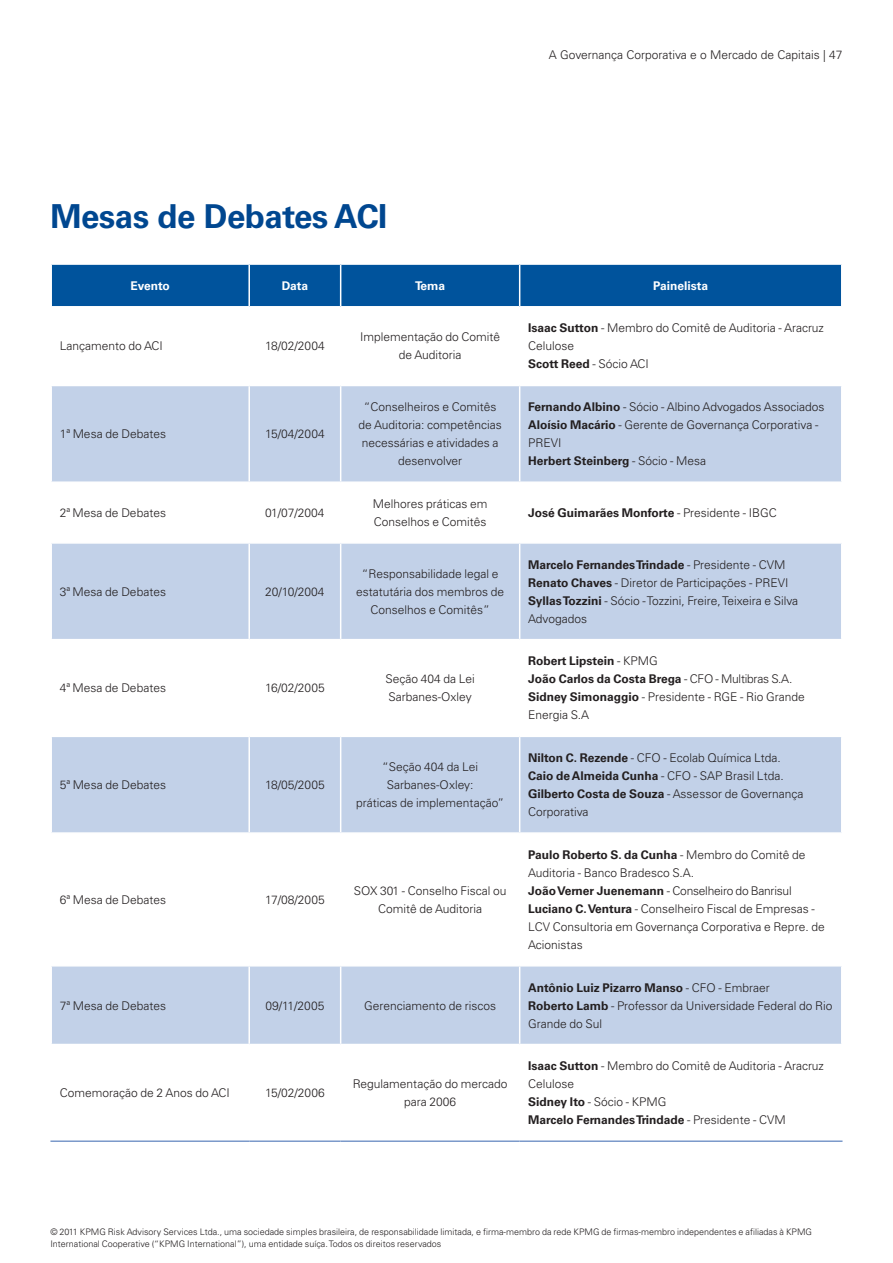
<style>
.page{position:relative;width:893px;height:1263px;background:#fff}
.page>*{position:absolute;margin:0;border:0;box-sizing:border-box;transform-origin:0 0}
.t1{font:700 33px "Univers LT Std";letter-spacing:-.015em;color:#004790}
.t2{font:300 12px/18px "Univers LT Std";color:#231f20}
.t3{font:700 12px "Univers LT Std";color:#231f20}
.t4{font:700 12px "Univers LT Std";color:#fff}
.t5{font:300 9px/12px "Univers LT Std";color:#231f20}
.s1{font-weight:700}
.s2{font-weight:300}
</style>
<div class="page">
<div style="left:52px;top:265px;width:789px;height:41px;background:#00539c"></div>
<svg style="left:52px;top:386px;width:789px;height:658px;fill:#c2d1e8"></svg>
<hr style="left:248px;top:386px;width:2px;height:95px;background:#fff">
<hr style="left:340px;top:386px;width:1px;height:95px;background:#fff">
<hr style="left:519px;top:386px;width:1px;height:95px;background:#fff">
<hr style="left:50px;top:481px;width:199px;height:2px;background:#fff">
<hr style="left:249px;top:481px;width:92px;height:2px;background:#fff">
<hr style="left:248px;top:483px;width:2px;height:59px;background:#fff">
<hr style="left:341px;top:481px;width:179px;height:2px;background:#fff">
<hr style="left:340px;top:483px;width:1px;height:59px;background:#fff">
<hr style="left:520px;top:481px;width:322px;height:2px;background:#fff">
<hr style="left:519px;top:483px;width:1px;height:59px;background:#fff">
<hr style="left:50px;top:542px;width:199px;height:2px;background:#fff">
<hr style="left:249px;top:542px;width:92px;height:2px;background:#fff">
<hr style="left:248px;top:544px;width:2px;height:95px;background:#fff">
<hr style="left:341px;top:542px;width:179px;height:2px;background:#fff">
<hr style="left:340px;top:544px;width:1px;height:95px;background:#fff">
<hr style="left:520px;top:542px;width:322px;height:2px;background:#fff">
<hr style="left:519px;top:544px;width:1px;height:95px;background:#fff">
<hr style="left:50px;top:639px;width:199px;height:1px;background:#fff">
<hr style="left:249px;top:639px;width:92px;height:1px;background:#fff">
<hr style="left:248px;top:640px;width:2px;height:96px;background:#fff">
<hr style="left:341px;top:639px;width:179px;height:1px;background:#fff">
<hr style="left:340px;top:640px;width:1px;height:96px;background:#fff">
<hr style="left:520px;top:639px;width:322px;height:1px;background:#fff">
<hr style="left:519px;top:640px;width:1px;height:96px;background:#fff">
<hr style="left:50px;top:736px;width:199px;height:1px;background:#fff">
<hr style="left:249px;top:736px;width:92px;height:1px;background:#fff">
<hr style="left:248px;top:737px;width:2px;height:95px;background:#fff">
<hr style="left:341px;top:736px;width:179px;height:1px;background:#fff">
<hr style="left:340px;top:737px;width:1px;height:95px;background:#fff">
<hr style="left:520px;top:736px;width:322px;height:1px;background:#fff">
<hr style="left:519px;top:737px;width:1px;height:95px;background:#fff">
<hr style="left:50px;top:832px;width:199px;height:2px;background:#fff">
<hr style="left:249px;top:832px;width:92px;height:2px;background:#fff">
<hr style="left:248px;top:834px;width:2px;height:131px;background:#fff">
<hr style="left:341px;top:832px;width:179px;height:2px;background:#fff">
<hr style="left:340px;top:834px;width:1px;height:131px;background:#fff">
<hr style="left:520px;top:832px;width:322px;height:2px;background:#fff">
<hr style="left:519px;top:834px;width:1px;height:131px;background:#fff">
<hr style="left:50px;top:965px;width:199px;height:1px;background:#fff">
<hr style="left:249px;top:965px;width:92px;height:1px;background:#fff">
<hr style="left:248px;top:966px;width:2px;height:78px;background:#fff">
<hr style="left:341px;top:965px;width:179px;height:1px;background:#fff">
<hr style="left:340px;top:966px;width:1px;height:78px;background:#fff">
<hr style="left:520px;top:965px;width:322px;height:1px;background:#fff">
<hr style="left:519px;top:966px;width:1px;height:78px;background:#fff">
<hr style="left:248px;top:265px;width:2px;height:41px;background:#fff">
<hr style="left:340px;top:265px;width:1px;height:41px;background:#fff">
<hr style="left:519px;top:265px;width:1px;height:41px;background:#fff">
<hr style="left:50px;top:1140px;width:199px;height:2px;background:#7a99ca">
<hr style="left:249px;top:1140px;width:92px;height:2px;background:#7a99ca">
<hr style="left:341px;top:1140px;width:179px;height:2px;background:#7a99ca">
<hr style="left:520px;top:1140px;width:322px;height:2px;background:#7a99ca">
<h1 class="t1" style="left:50px;top:197px;width:338px">Mesas de Debates ACI</h1>
<p class="t2" style="left:549px;top:46px;width:295px">A Governança Corporativa e o Mercado de Capitais | 47</p>
<p class="t4" style="left:130px;top:278px;width:41px">Evento</p>
<p class="t4" style="left:282px;top:278px;width:28px">Data</p>
<p class="t4" style="left:415px;top:278px;width:32px">Tema</p>
<p class="t4" style="left:653px;top:278px;width:56px">Painelista</p>
<p class="t2" style="left:60px;top:337px;width:105px">Lançamento do ACI</p>
<p class="t2" style="left:265px;top:337px;width:61px">18/02/2004</p>
<p class="t2" style="left:360px;top:328px;width:142px;text-align:center">Implementação do Comitê de Auditoria</p>
<p class="t2" style="left:528px;top:319px;width:297px"><span class="s1">Isaac Sutton</span> - Membro do Comitê de Auditoria - Aracruz<br>Celulose<br><span class="s1">Scott Reed</span> - Sócio ACI</p>
<p class="t2" style="left:60px;top:425px;width:108px">1ª Mesa de Debates</p>
<p class="t2" style="left:265px;top:425px;width:61px">15/04/2004</p>
<p class="t2" style="left:358px;top:398px;width:145px;text-align:center">“Conselheiros e Comitês de Auditoria: competências necessárias e atividades a desenvolver</p>
<p class="t2" style="left:528px;top:398px;width:298px"><span class="s1">Fernando Albino</span> - Sócio - Albino Advogados Associados <span class="s1">Aloísio Macário</span> - Gerente de Governança Corporativa - PREVI<br><span class="s1">Herbert Steinberg</span> - Sócio - Mesa</p>
<p class="t2" style="left:60px;top:504px;width:108px">2ª Mesa de Debates</p>
<p class="t2" style="left:265px;top:504px;width:61px">01/07/2004</p>
<p class="t2" style="left:373px;top:495px;width:116px">Melhores práticas em<br>Conselhos e Comitês</p>
<p class="t3" style="left:528px;top:506px;width:250px">José Guimarães Monforte <span class="s2">- Presidente - IBGC</span></p>
<p class="t2" style="left:60px;top:582px;width:108px">3ª Mesa de Debates</p>
<p class="t2" style="left:265px;top:582px;width:61px">20/10/2004</p>
<p class="t2" style="left:356px;top:564px;width:150px;text-align:center">“Responsabilidade legal e estatutária dos membros de<br>Conselhos e Comitês”</p>
<p class="t2" style="left:528px;top:555px;width:272px"><span class="s1">Marcelo Fernandes Trindade</span> - Presidente - CVM <span class="s1">Renato Chaves</span> - Diretor de Participações - PREVI <span class="s1">Syllas Tozzini</span> - Sócio - Tozzini, Freire, Teixeira e Silva Advogados</p>
<p class="t2" style="left:60px;top:679px;width:108px">4ª Mesa de Debates</p>
<p class="t2" style="left:265px;top:679px;width:61px">16/02/2005</p>
<p class="t2" style="left:386px;top:670px;width:91px">Seção 404 da Lei<br>Sarbanes-Oxley</p>
<p class="t2" style="left:528px;top:652px;width:278px"><span class="s1">Robert Lipstein</span> - KPMG<br><span class="s1">João Carlos da Costa Brega</span> - CFO - Multibras S.A.<br><span class="s1">Sidney Simonaggio</span> - Presidente - RGE - Rio Grande<br>Energia S.A</p>
<p class="t2" style="left:60px;top:776px;width:108px">5ª Mesa de Debates</p>
<p class="t2" style="left:265px;top:776px;width:61px">18/05/2005</p>
<p class="t2" style="left:356px;top:758px;width:150px;text-align:center">“Seção 404 da Lei<br>Sarbanes-Oxley:<br>práticas de implementação”</p>
<p class="t2" style="left:528px;top:749px;width:277px"><span class="s1">Nilton C. Rezende</span> - CFO - Ecolab Química Ltda.<br><span class="s1">Caio de Almeida Cunha</span> - CFO - SAP Brasil Ltda.<br><span class="s1">Gilberto Costa de Souza</span> - Assessor de Governança Corporativa</p>
<p class="t2" style="left:60px;top:890px;width:108px">6ª Mesa de Debates</p>
<p class="t2" style="left:265px;top:890px;width:61px">17/08/2005</p>
<p class="t2" style="left:354px;top:881px;width:154px;text-align:center">SOX 301 - Conselho Fiscal ou<br>Comitê de Auditoria</p>
<p class="t2" style="left:60px;top:996px;width:108px">7ª Mesa de Debates</p>
<p class="t2" style="left:266px;top:996px;width:60px">09/11/2005</p>
<p class="t2" style="left:364px;top:996px;width:134px">Gerenciamento de riscos</p>
<p class="t2" style="left:60px;top:1084px;width:172px">Comemoração de 2 Anos do ACI</p>
<p class="t2" style="left:265px;top:1084px;width:61px">15/02/2006</p>
<p class="t2" style="left:353px;top:1075px;width:156px;text-align:center">Regulamentação do mercado para 2006</p>
<p class="t2" style="left:528px;top:845px;width:298px"><span class="s1">Paulo Roberto S. da Cunha</span> - Membro do Comitê de Auditoria - Banco Bradesco S.A.<br><span class="s1">João Verner Juenemann</span> - Conselheiro do Banrisul <span class="s1">Luciano C. Ventura</span> - Conselheiro Fiscal de Empresas - LCV Consultoria em Governança Corporativa e Repre. de Acionistas</p>
<p class="t2" style="left:528px;top:978px;width:306px"><span class="s1">Antônio Luiz Pizarro Manso</span> - CFO - Embraer<br><span class="s1">Roberto Lamb</span> - Professor da Universidade Federal do Rio<br>Grande do Sul</p>
<p class="t2" style="left:528px;top:1057px;width:297px"><span class="s1">Isaac Sutton</span> - Membro do Comitê de Auditoria - Aracruz Celulose<br><span class="s1">Sidney Ito</span> - Sócio - KPMG<br><span class="s1">Marcelo Fernandes Trindade</span> - Presidente - CVM</p>
<p class="t5" style="left:50px;top:1226px;width:763px">© 2011 KPMG Risk Advisory Services Ltda., uma sociedade simples brasileira, de responsabilidade limitada, e firma-membro da rede KPMG de firmas-membro independentes e afiliadas à KPMG<br>International Cooperative (“KPMG International”), uma entidade suíça. Todos os direitos reservados</p>
</div>
